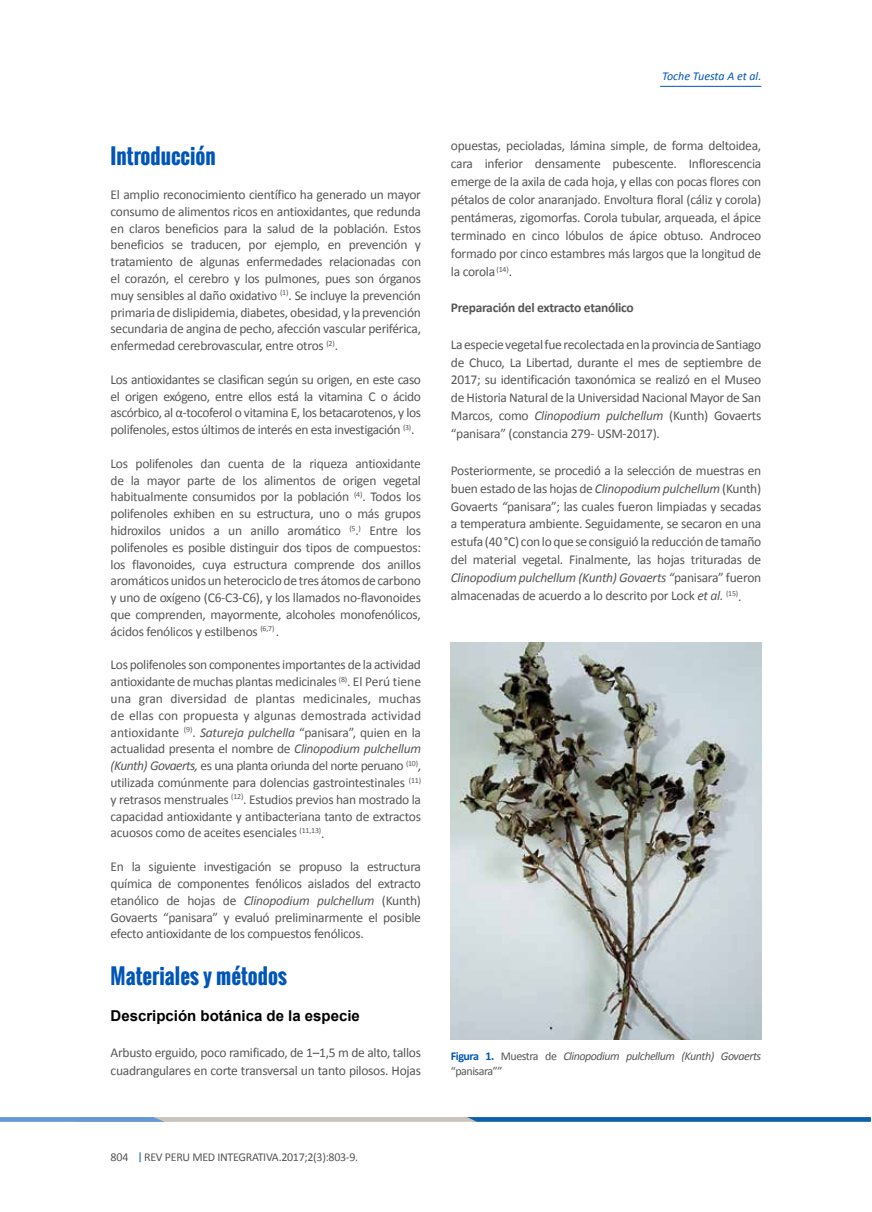
<style>
.page{position:relative;width:872px;height:1212px;background:#fff}
.page>*{position:absolute;margin:0;border:0;box-sizing:border-box;transform-origin:0 0}
.t1{font:700 21px "Oswald";color:#0055b8}
.t2{font:700 15px "Arial";color:#000}
.t3{font:13.5px/16.8px "Calibri";letter-spacing:-.02em;color:#575756;text-align:justify}
.t4{font:700 13.5px "Calibri";letter-spacing:-.02em;color:#575756}
.t5{font:italic 12px/14.4px "Calibri";letter-spacing:-.04em;color:#575756}
.t6{font:12px "Calibri";letter-spacing:-.025em;color:#575756}
.t7{font:italic 12px "Calibri";color:#0055b8}
.s1{font-style:italic}
.s2{font-weight:700;font-style:normal;color:#0055b8}
.s3{font-style:normal}
</style>
<div class="page">
<svg style="left:0;top:1117px;width:871px;height:5px"></svg>
<hr style="left:660px;top:86px;width:101px;height:1px;background:#0055b8">
<img style="left:451px;top:643px;width:310px;height:397px">
<h1 class="t1" style="left:111px;top:141px;width:107px">Introducción</h1>
<p class="t3" style="left:111px;top:185px;width:312px">El amplio reconocimiento científico ha generado un mayor consumo de alimentos ricos en antioxidantes, que redunda en claros beneficios para la salud de la población. Estos beneficios se traducen, por ejemplo, en prevención y tratamiento de algunas enfermedades relacionadas con el corazón, el cerebro y los pulmones, pues son órganos muy sensibles al daño oxidativo <sup>(1)</sup>. Se incluye la prevención primaria de dislipidemia, diabetes, obesidad, y la prevención secundaria de angina de pecho, afección vascular periférica, enfermedad cerebrovascular, entre otros <sup>(2)</sup>.</p>
<p class="t3" style="left:111px;top:370px;width:312px">Los antioxidantes se clasifican según su origen, en este caso el origen exógeno, entre ellos está la vitamina C o ácido ascórbico, al α-tocoferol o vitamina E, los betacarotenos, y los polifenoles, estos últimos de interés en esta investigación <sup>(3)</sup>.</p>
<p class="t3" style="left:111px;top:454px;width:312px">Los polifenoles dan cuenta de la riqueza antioxidante de la mayor parte de los alimentos de origen vegetal habitualmente consumidos por la población <sup>(4)</sup>. Todos los polifenoles exhiben en su estructura, uno o más grupos hidroxilos unidos a un anillo aromático <sup>(5</sup>.<sup>)</sup> Entre los polifenoles es posible distinguir dos tipos de compuestos: los flavonoides, cuya estructura comprende dos anillos aromáticos unidos un heterociclo de tres átomos de carbono y uno de oxígeno (C6-C3-C6), y los llamados no-flavonoides que comprenden, mayormente, alcoholes monofenólicos, ácidos fenólicos y estilbenos <sup>(6,7)</sup> .</p>
<p class="t3" style="left:111px;top:656px;width:312px">Los polifenoles son componentes importantes de la actividad antioxidante de muchas plantas medicinales <sup>(8)</sup>. El Perú tiene una gran diversidad de plantas medicinales, muchas de ellas con propuesta y algunas demostrada actividad antioxidante <sup>(9)</sup>. <span class="s1">Satureja pulchella</span> “panisara”, quien en la actualidad presenta el nombre de <span class="s1">Clinopodium pulchellum (Kunth) Govaerts,</span> es una planta oriunda del norte peruano <sup>(10)</sup>, utilizada comúnmente para dolencias gastrointestinales <sup>(11) </sup>y retrasos menstruales <sup>(12)</sup>. Estudios previos han mostrado la capacidad antioxidante y antibacteriana tanto de extractos acuosos como de aceites esenciales <sup>(11,13)</sup>.</p>
<p class="t3" style="left:111px;top:857px;width:312px">En la siguiente investigación se propuso la estructura química de componentes fenólicos aislados del extracto etanólico de hojas de <span class="s1">Clinopodium pulchellum</span> (Kunth)<br>Govaerts “panisara” y evaluó preliminarmente el posible efecto antioxidante de los compuestos fenólicos.</p>
<h1 class="t1" style="left:111px;top:960px;width:178px">Materiales y métodos</h1>
<p class="t2" style="left:111px;top:1006px;width:251px">Descripción botánica de la especie</p>
<p class="t3" style="left:111px;top:1043px;width:312px;line-height:18px">Arbusto erguido, poco ramificado, de 1–1,5 m de alto, tallos cuadrangulares en corte transversal un tanto pilosos. Hojas</p>
<p class="t6" style="left:110px;top:1150px;width:20px">804</p>
<p class="t6" style="left:144px;top:1150px;width:215px">REV PERU MED INTEGRATIVA.2017;2(3):803-9.</p>
<p class="t7" style="left:662px;top:68px;width:101px">Toche Tuesta A et al.</p>
<p class="t3" style="left:451px;top:136px;width:312px;line-height:18px">opuestas, pecioladas, lámina simple, de forma deltoidea, cara inferior densamente pubescente. Inflorescencia emerge de la axila de cada hoja, y ellas con pocas flores con pétalos de color anaranjado. Envoltura floral (cáliz y corola) pentámeras, zigomorfas. Corola tubular, arqueada, el ápice terminado en cinco lóbulos de ápice obtuso. Androceo formado por cinco estambres más largos que la longitud de la corola <sup>(14)</sup>.</p>
<p class="t4" style="left:451px;top:299px;width:184px">Preparación del extracto etanólico</p>
<p class="t3" style="left:451px;top:334px;width:312px;line-height:18px">La especie vegetal fue recolectada en la provincia de Santiago de Chuco, La Libertad, durante el mes de septiembre de 2017; su identificación taxonómica se realizó en el Museo de Historia Natural de la Universidad Nacional Mayor de San Marcos, como <span class="s1">Clinopodium pulchellum</span> (Kunth) Govaerts “panisara” (constancia 279- USM-2017).</p>
<p class="t3" style="left:451px;top:460px;width:312px;line-height:18px">Posteriormente, se procedió a la selección de muestras en buen estado de las hojas de <span class="s1">Clinopodium pulchellum</span> (Kunth)<br>Govaerts <span class="s1">“</span>panisara”; las cuales fueron limpiadas y secadas a temperatura ambiente. Seguidamente, se secaron en una estufa (40 °C) con lo que se consiguió la reducción de tamaño del material vegetal. Finalmente, las hojas trituradas de <span class="s1">Clinopodium pulchellum (Kunth) Govaerts “</span>panisara” fueron almacenadas de acuerdo a lo descrito por Lock <span class="s1">et al.</span> <sup>(15)</sup>.</p>
<p class="t5" style="left:451px;top:1049px;width:312px"><span class="s2">Figura 1.</span> <span class="s3">Muestra de</span> Clinopodium pulchellum (Kunth) Govaerts <span class="s3">“panisara””</span></p>
</div>
